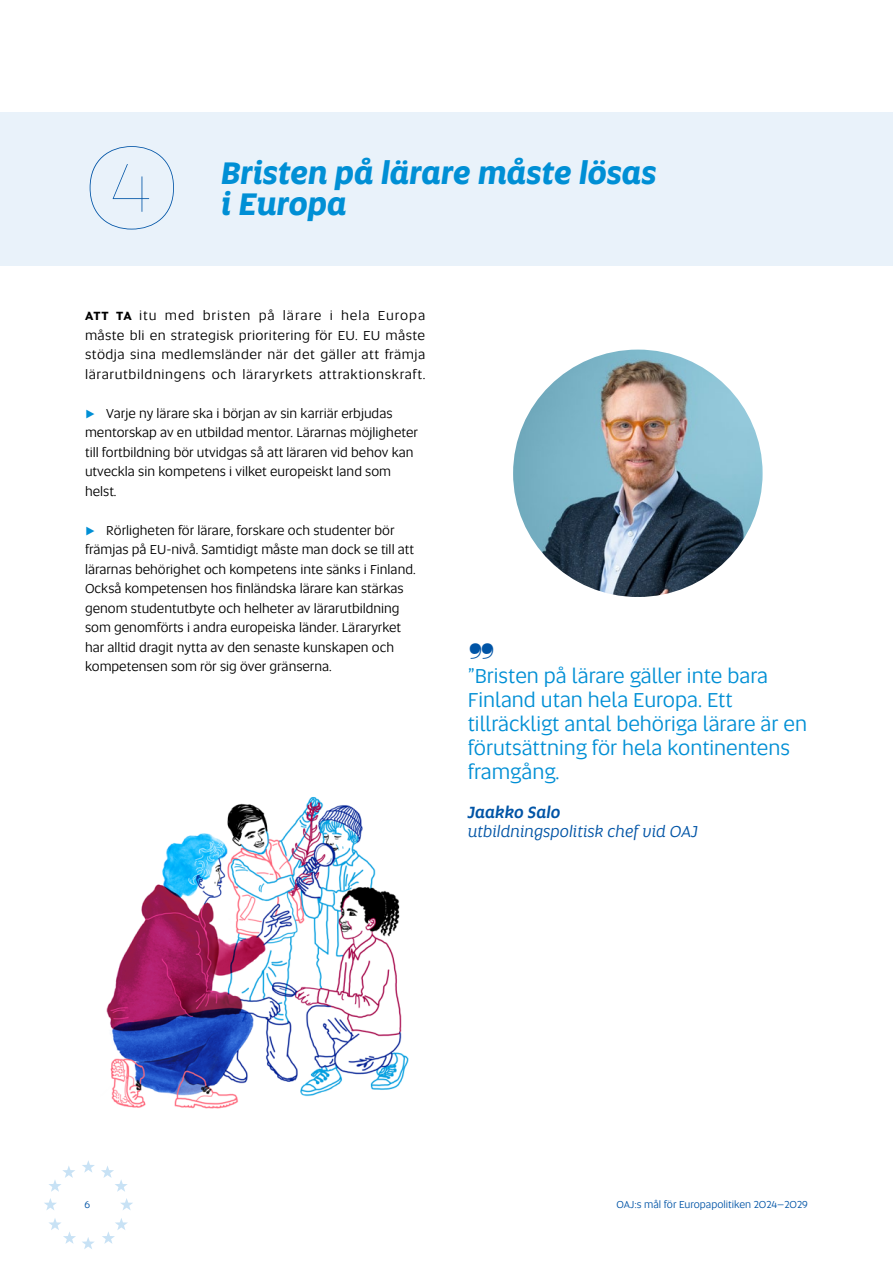
<style>
.page{position:relative;width:893px;height:1263px;background:#fff}
.page>*{position:absolute;margin:0;border:0;box-sizing:border-box;transform-origin:0 0}
.t1{font:100 105px "Altis";color:#0054a6}
.t2{font:italic 700 31.5px "Altis";letter-spacing:-.005em;color:#008fd5}
.t3{font:21px/24px "Altis";color:#008fd5}
.t4{font:italic 16.5px "Altis";color:#0054a6}
.t5{font:italic 500 16.5px "Altis";color:#0054a6}
.t6{font:13.5px/19.5px "Altis";color:#000}
.t7{font:10.5px "Altis";color:#0054a6}
.s1{font-weight:700;font-size:12px}
.s2{font-weight:700;color:#008fd5}
</style>
<div class="page">
<svg style="left:82px;top:1160px;width:13px;height:13px"></svg>
<svg style="left:101px;top:1166px;width:27px;height:26px"></svg>
<svg style="left:49px;top:1166px;width:26px;height:26px"></svg>
<svg style="left:120px;top:1198px;width:13px;height:12px"></svg>
<svg style="left:44px;top:1198px;width:13px;height:12px"></svg>
<svg style="left:102px;top:1218px;width:26px;height:26px"></svg>
<svg style="left:49px;top:1218px;width:27px;height:26px"></svg>
<svg style="left:82px;top:1237px;width:13px;height:12px"></svg>
<div style="left:0;top:113px;width:893px;height:153px;background:#e9f2fa"></div>
<img style="left:106px;top:797px;width:303px;height:312px">
<img style="left:513px;top:350px;width:250px;height:247px">
<h1 class="t1" style="left:85px;top:121px;width:96px">④</h1>
<h2 class="t2" style="left:221px;top:149px;width:437px">Bristen på lärare måste lösas</h2>
<h2 class="t2" style="left:221px;top:181px;width:127px">i Europa</h2>
<p class="t6" style="left:85px;top:305px;width:342px;text-align:justify"><span class="s1">ATT TA</span> itu med bristen på lärare i hela Europa måste bli en strategisk prioritering för EU. EU måste stödja sina medlemsländer när det gäller att främja lärarutbildningens och läraryrkets attraktionskraft.</p>
<p class="t6" style="left:85px;top:403px;width:334px"><span class="s2">⊲</span> Varje ny lärare ska i början av sin karriär erbjudas mentorskap av en utbildad mentor. Lärarnas möjligheter till fortbildning bör utvidgas så att läraren vid behov kan utveckla sin kompetens i vilket europeiskt land som helst.</p>
<p class="t6" style="left:85px;top:520px;width:332px"><span class="s2">⊲</span> Rörligheten för lärare, forskare och studenter bör främjas på EU-nivå. Samtidigt måste man dock se till att lärarnas behörighet och kompetens inte sänks i Finland.<br>Också kompetensen hos finländska lärare kan stärkas genom studentutbyte och helheter av lärarutbildning som genomförts i andra europeiska länder. Läraryrket har alltid dragit nytta av den senaste kunskapen och kompetensen som rör sig över gränserna.</p>
<h3 class="t3" style="left:468px;top:663px;width:341px">”Bristen på lärare gäller inte bara<br>Finland utan hela Europa. Ett tillräckligt antal behöriga lärare är en förutsättning för hela kontinentens framgång.</h3>
<p class="t5" style="left:468px;top:800px;width:94px">Jaakko Salo</p>
<p class="t4" style="left:468px;top:820px;width:232px">utbildningspolitisk chef vid OAJ</p>
<p class="t7" style="left:85px;top:1197px;width:7px">6</p>
<p class="t7" style="left:617px;top:1197px;width:193px">OAJ:s mål för Europapolitiken 2024–2029</p>
</div>
